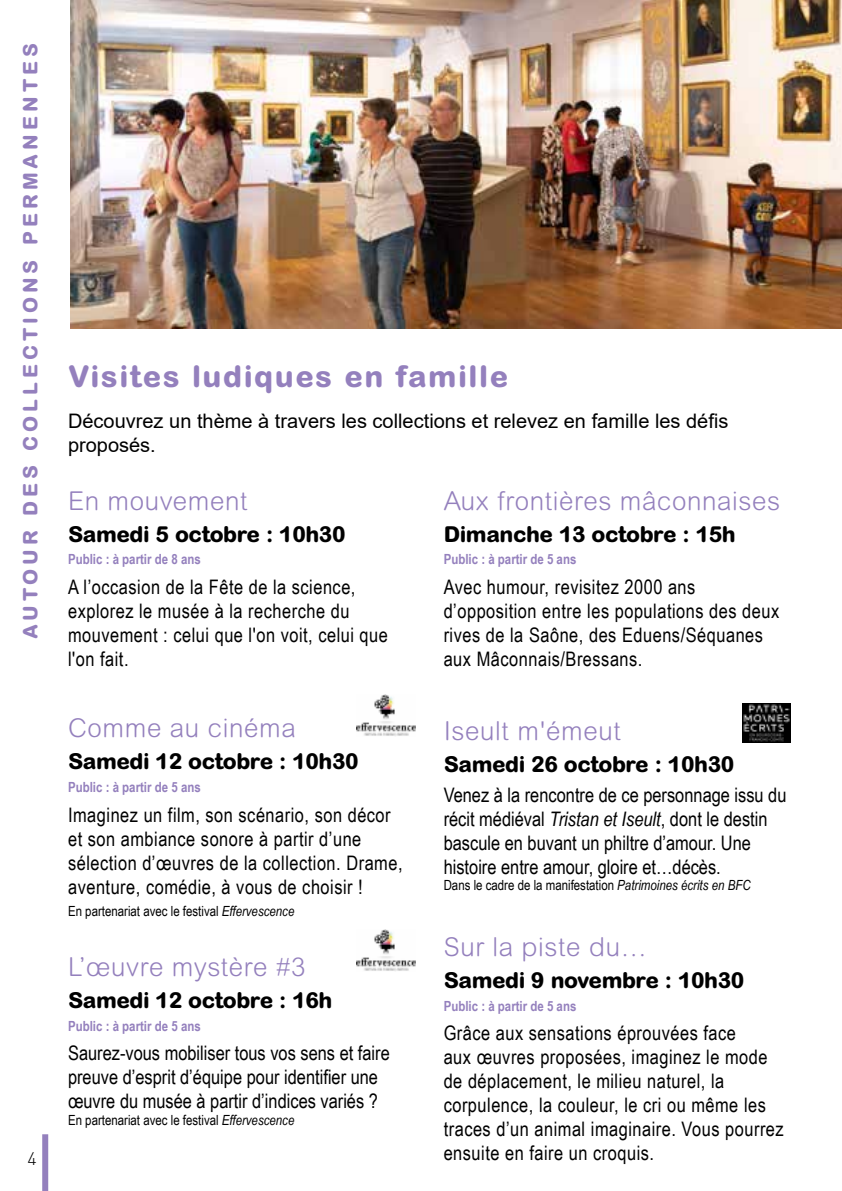
<style>
.page{position:relative;width:842px;height:1191px;background:#fff}
.page>*{position:absolute;margin:0;border:0;box-sizing:border-box;transform-origin:0 0}
.t1{font:800 30px "Arial Rounded MT Std";letter-spacing:.05em;color:#9480bd}
.t2{font:300 26px "Arial Rounded MT Std";letter-spacing:.025em;color:#9480bd}
.t3{font:800 22px "Arial Rounded MT Std";letter-spacing:-.02em;color:#000}
.t4{font:20px/24px "Arial Narrow";letter-spacing:.025em;color:#000}
.t5{font:20px/24px "Arial Narrow";color:#000}
.t6{font:20px/24px "Arial";color:#000}
.t7{font:800 20px "Arial Rounded MT Std";letter-spacing:.2em;color:#9480bd}
.t8{font:300 18px "DINOT";color:#000}
.t9{font:14px "Arial Narrow";color:#000}
.t10{font:700 14px "Arial Narrow";color:#9480bd}
.s1{font-style:italic}
</style>
<div class="page">
<div style="left:42px;top:1134px;width:6px;height:57px;background:#9480bd"></div>
<img style="left:71px;top:0;width:771px;height:329px">
<img style="left:356px;top:929px;width:59px;height:42px">
<img style="left:356px;top:695px;width:59px;height:41px">
<img style="left:742px;top:703px;width:49px;height:40px">
<p class="t7" style="left:18px;top:639px;width:597px;rotate:-90deg">AUTOUR DES COLLECTIONS PERMANENTES</p>
<p class="t8" style="left:28px;top:1145px;width:11px">4</p>
<h1 class="t1" style="left:68px;top:358px;width:442px">Visites ludiques en famille</h1>
<p class="t6" style="left:68px;top:408px;width:662px">Découvrez un thème à travers les collections et relevez en famille les défis proposés.</p>
<h2 class="t2" style="left:68px;top:485px;width:181px">En mouvement</h2>
<p class="t3" style="left:68px;top:521px;width:279px">Samedi 5 octobre : 10h30</p>
<p class="t10" style="left:68px;top:549px;width:134px">Public : à partir de 8 ans</p>
<p class="t4" style="left:68px;top:574px;width:321px">A l’occasion de la Fête de la science, explorez le musée à la recherche du mouvement : celui que l'on voit, celui que l'on fait.</p>
<h2 class="t2" style="left:444px;top:485px;width:338px">Aux frontières mâconnaises</h2>
<p class="t3" style="left:444px;top:521px;width:294px">Dimanche 13 octobre : 15h</p>
<p class="t10" style="left:444px;top:549px;width:134px">Public : à partir de 5 ans</p>
<p class="t4" style="left:444px;top:574px;width:337px">Avec humour, revisitez 2000 ans d’opposition entre les populations des deux rives de la Saône, des Eduens/Séquanes aux Mâconnais/Bressans.</p>
<h2 class="t2" style="left:68px;top:713px;width:229px">Comme au cinéma</h2>
<p class="t3" style="left:68px;top:748px;width:292px">Samedi 12 octobre : 10h30</p>
<p class="t10" style="left:68px;top:776px;width:134px">Public : à partir de 5 ans</p>
<p class="t4" style="left:68px;top:802px;width:336px">Imaginez un film, son scénario, son décor et son ambiance sonore à partir d’une sélection d’œuvres de la collection. Drame, aventure, comédie, à vous de choisir !</p>
<p class="t9" style="left:68px;top:901px;width:228px">En partenariat avec le festival <span class="s1">Effervescence</span></p>
<h2 class="t2" style="left:68px;top:952px;width:239px">L’œuvre mystère #3</h2>
<p class="t3" style="left:68px;top:987px;width:266px">Samedi 12 octobre : 16h</p>
<p class="t10" style="left:68px;top:1015px;width:134px">Public : à partir de 5 ans</p>
<p class="t5" style="left:68px;top:1040px;width:323px">Saurez-vous mobiliser tous vos sens et faire preuve d’esprit d’équipe pour identifier une œuvre du musée à partir d’indices variés ?</p>
<p class="t9" style="left:68px;top:1110px;width:228px">En partenariat avec le festival <span class="s1">Effervescence</span></p>
<h2 class="t2" style="left:444px;top:715px;width:179px">Iseult m'émeut</h2>
<p class="t3" style="left:444px;top:751px;width:292px">Samedi 26 octobre : 10h30</p>
<p class="t5" style="left:444px;top:781px;width:344px">Venez à la rencontre de ce personnage issu du récit médiéval <span class="s1">Tristan et Iseult</span>, dont le destin bascule en buvant un philtre d’amour. Une histoire entre amour, gloire et…décès.</p>
<p class="t9" style="left:444px;top:875px;width:308px">Dans le cadre de la manifestation <span class="s1">Patrimoines écrits en BFC</span></p>
<h2 class="t2" style="left:444px;top:932px;width:205px">Sur la piste du…</h2>
<p class="t3" style="left:444px;top:967px;width:302px">Samedi 9 novembre : 10h30</p>
<p class="t10" style="left:444px;top:995px;width:134px">Public : à partir de 5 ans</p>
<p class="t4" style="left:444px;top:1020px;width:342px">Grâce aux sensations éprouvées face<br>aux œuvres proposées, imaginez le mode de déplacement, le milieu naturel, la corpulence, la couleur, le cri ou même les traces d’un animal imaginaire. Vous pourrez ensuite en faire un croquis.</p>
</div>
